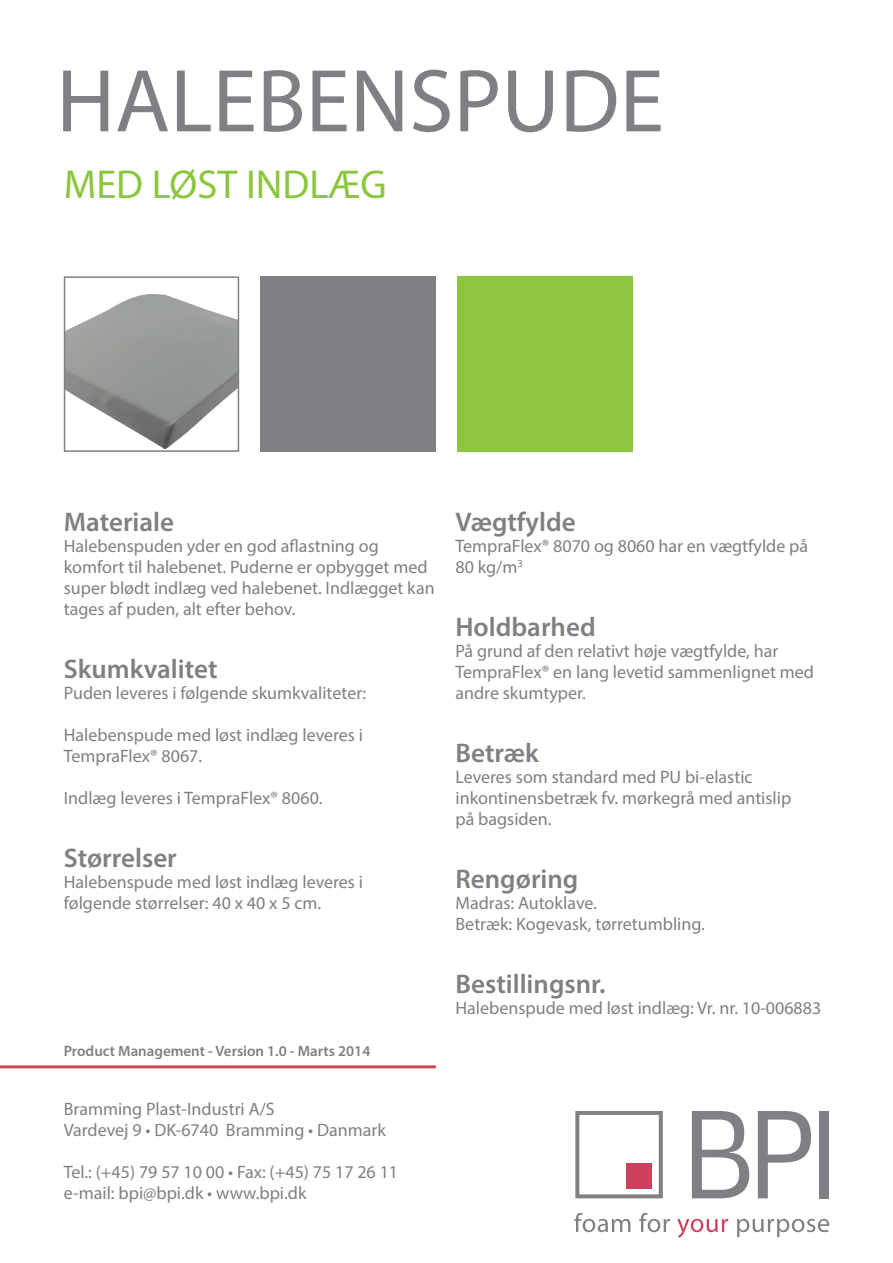
<style>
.page{position:relative;width:893px;height:1263px;background:#fff}
.page>*{position:absolute;margin:0;border:0;box-sizing:border-box;transform-origin:0 0}
.t1{font:90px "Myriad Pro";color:#7e8083}
.t2{font:40.5px "Myriad Pro";color:#8bc63e}
.t3{font:600 27px "Myriad Pro";color:#7e8083}
.t4{font:18px/21px "Myriad Pro";color:#7e8083}
.t5{font:600 15px "Myriad Pro";color:#7e8083}
</style>
<div class="page">
<hr style="left:0;top:1065px;width:436px;height:3px;background:#cd4552">
<img style="left:67px;top:294px;width:169px;height:155px">
<div style="left:64px;top:276px;width:175px;height:176px;border:2px solid #7e8083"></div>
<svg style="left:574px;top:1213px;width:56px;height:19px"></svg>
<svg style="left:639px;top:1213px;width:31px;height:19px"></svg>
<svg style="left:677px;top:1219px;width:51px;height:19px"></svg>
<svg style="left:737px;top:1219px;width:92px;height:18px"></svg>
<svg style="left:575px;top:1111px;width:88px;height:87px"></svg>
<svg style="left:692px;top:1111px;width:57px;height:87px"></svg>
<svg style="left:758px;top:1111px;width:53px;height:87px"></svg>
<div style="left:819px;top:1111px;width:10px;height:87px;background:#7e8083"></div>
<div style="left:457px;top:276px;width:175px;height:176px;background:#8bc63e"></div>
<div style="left:260px;top:276px;width:176px;height:176px;background:#7e8083"></div>
<p class="t1" style="left:56px;top:46px;width:609px">HALEBENSPUDE</p>
<p class="t2" style="left:64px;top:160px;width:324px">MED LØST INDLÆG</p>
<p class="t3" style="left:64px;top:504px;width:112px">Materiale</p>
<p class="t4" style="left:64px;top:535px;width:372px">Halebenspuden yder en god aflastning og komfort til halebenet. Puderne er opbygget med super blødt indlæg ved halebenet. Indlægget kan tages af puden, alt efter behov.</p>
<p class="t3" style="left:64px;top:651px;width:155px">Skumkvalitet</p>
<p class="t4" style="left:64px;top:682px;width:304px">Puden leveres i følgende skumkvaliteter:</p>
<p class="t4" style="left:64px;top:724px;width:301px">Halebenspude med løst indlæg leveres i<br>TempraFlex® 8067.</p>
<p class="t4" style="left:64px;top:787px;width:260px">Indlæg leveres i TempraFlex® 8060.</p>
<p class="t3" style="left:64px;top:840px;width:115px">Størrelser</p>
<p class="t4" style="left:64px;top:871px;width:301px">Halebenspude med løst indlæg leveres i følgende størrelser: 40 x 40 x 5 cm.</p>
<p class="t5" style="left:64px;top:1041px;width:308px">Product Management - Version 1.0 - Marts 2014</p>
<p class="t4" style="left:64px;top:1098px;width:324px">Bramming Plast-Industri A/S<br>Vardevej 9 • DK-6740 Bramming • Danmark</p>
<p class="t4" style="left:64px;top:1161px;width:336px">Tel.: (+45) 79 57 10 00 • Fax: (+45) 75 17 26 11 e-mail: bpi@bpi.dk • www.bpi.dk</p>
<p class="t3" style="left:455px;top:504px;width:122px">Vægtfylde</p>
<p class="t4" style="left:455px;top:535px;width:354px">TempraFlex® 8070 og 8060 har en vægtfylde på<br>80 kg/m<sup>3</sup></p>
<p class="t3" style="left:455px;top:609px;width:142px">Holdbarhed</p>
<p class="t4" style="left:455px;top:640px;width:360px">På grund af den relativt høje vægtfylde, har<br>TempraFlex® en lang levetid sammenlignet med andre skumtyper.</p>
<p class="t3" style="left:455px;top:735px;width:85px">Betræk</p>
<p class="t4" style="left:455px;top:766px;width:337px">Leveres som standard med PU bi-elastic inkontinensbetræk fv. mørkegrå med antislip på bagsiden.</p>
<p class="t3" style="left:455px;top:861px;width:124px">Rengøring</p>
<p class="t4" style="left:455px;top:892px;width:143px">Madras: Autoklave.</p>
<p class="t4" style="left:455px;top:913px;width:251px">Betræk: Kogevask, tørretumbling.</p>
<p class="t3" style="left:455px;top:966px;width:152px">Bestillingsnr.</p>
<p class="t4" style="left:455px;top:997px;width:367px">Halebenspude med løst indlæg: Vr. nr. 10-006883</p>
</div>
